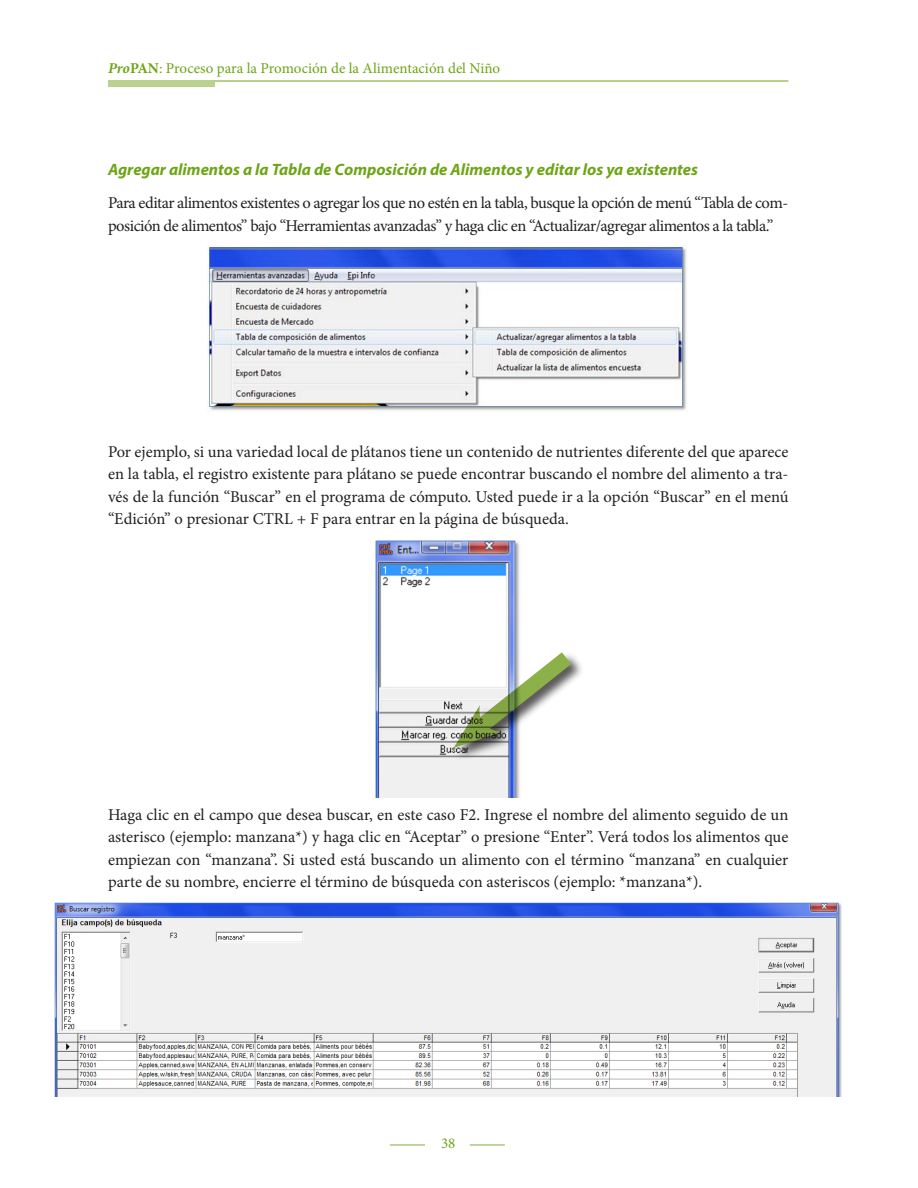
<style>
.page{position:relative;width:918px;height:1188px;background:#fff}
.page>*{position:absolute;margin:0;border:0;box-sizing:border-box;transform-origin:0 0}
.Paragraph_Basic{font:16.5px/22.5px "Minion Pro";letter-spacing:-.03em;color:#231f20;text-align:justify}
.Subtitle_2{font:italic 700 16.5px "Myriad Pro";color:#6ea516}
.t1{font:15px "Minion Pro";color:#6ea516}
.s1{font-weight:700;font-style:italic}
.s2{font-weight:700}
</style>
<div class="page">
<hr style="left:108px;top:81px;width:680px;height:1px;background:#6ea516">
<div style="left:108px;top:81px;width:106px;height:6px;background:#bbd190"></div>
<hr style="left:470px;top:1144px;width:35px;height:2px;background:#acc87a">
<hr style="left:390px;top:1144px;width:35px;height:2px;background:#acc87a">
<img style="left:208px;top:246px;width:479px;height:165px">
<img style="left:375px;top:540px;width:145px;height:257px">
<img style="left:54px;top:902px;width:788px;height:194px">
<div style="left:453px;top:652px;width:132px;height:110px;background:#231f20;opacity:.75"></div>
<svg style="left:454px;top:648px;width:131px;height:104px"></svg>
<p class="t1" style="left:108px;top:58px;width:394px"><span class="s1">Pro</span><span class="s2">PAN</span>: Proceso para la Promoción de la Alimentación del Niño</p>
<p class="Subtitle_2" style="left:108px;top:159px;width:592px">Agregar alimentos a la Tabla de Composición de Alimentos y editar los ya existentes</p>
<p class="Paragraph_Basic" style="left:108px;top:192px;width:682px">Para editar alimentos existentes o agregar los que no estén en la tabla, busque la opción de menú “Tabla de com&shy;posición de alimentos” bajo “Herramientas avanzadas” y haga clic en “Actualizar/agregar alimentos a la tabla.”</p>
<p class="Paragraph_Basic" style="left:108px;top:441px;width:682px">Por ejemplo, si una variedad local de plátanos tiene un contenido de nutrientes diferente del que aparece en la tabla, el registro existente para plátano se puede encontrar buscando el nombre del alimento a tra&shy;vés de la función “Buscar” en el programa de cómputo. Usted puede ir a la opción “Buscar” en el menú “Edición” o presionar CTRL + F para entrar en la página de búsqueda.</p>
<p class="Paragraph_Basic" style="left:108px;top:803px;width:682px">Haga clic en el campo que desea buscar, en este caso F2. Ingrese el nombre del alimento seguido de un asterisco (ejemplo: manzana*) y haga clic en “Aceptar” o presione “Enter”. Verá todos los alimentos que empiezan con “manzana”. Si usted está buscando un alimento con el término “manzana” en cualquier parte de su nombre, encierre el término de búsqueda con asteriscos (ejemplo: *manzana*).</p>
<p class="t1" style="left:441px;top:1133px;width:16px">38</p>
</div>
